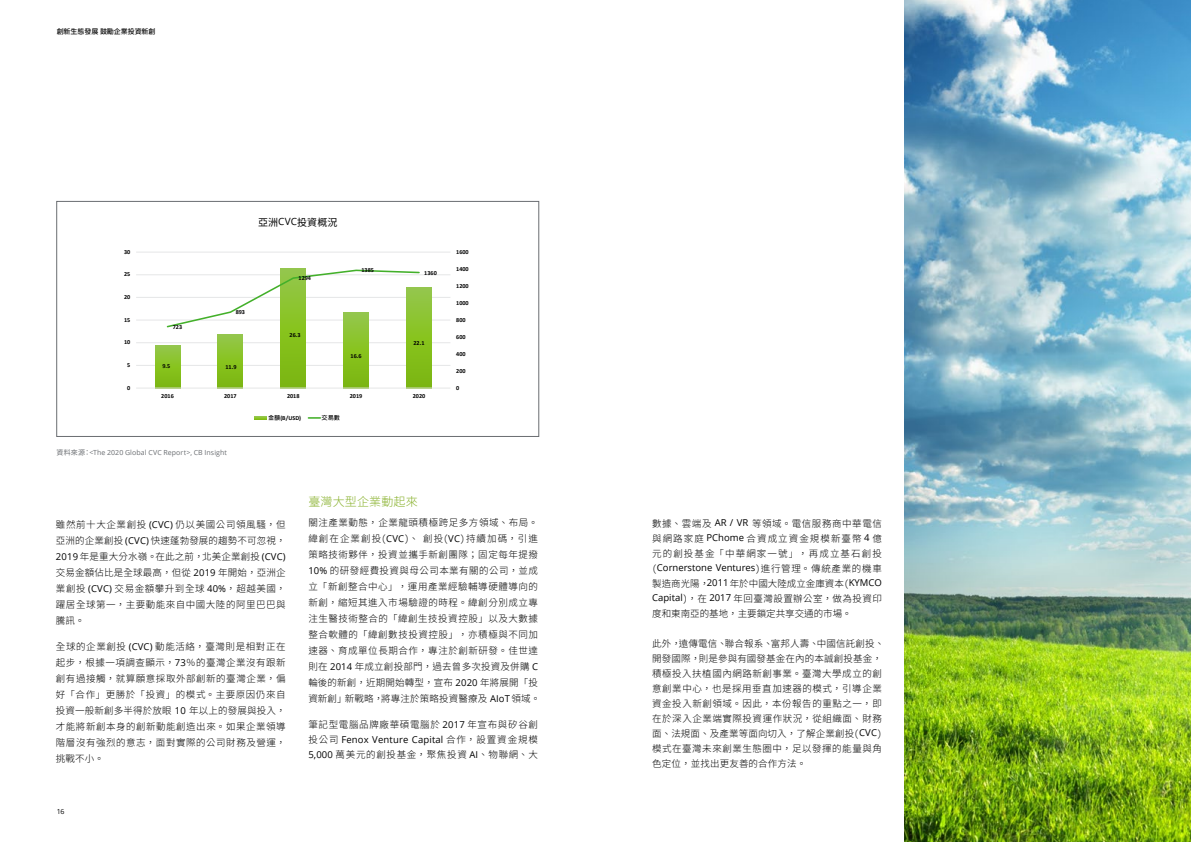
<style>
.page{position:relative;width:1191px;height:842px;background:#fff}
.page>*{position:absolute;margin:0;border:0;box-sizing:border-box;transform-origin:0 0}
.t1{font:300 12px "Noto Sans CJ Ktc";letter-spacing:.015em;color:#88b12c}
.t2{font:10px "Noto Sans CJ Ktc";letter-spacing:.01em;color:#000}
.t3{font:300 9.5px/16px "Noto Sans CJ Ktc";letter-spacing:.055em;color:#000;text-align:justify}
.t4{font:9.5px "Open Sans";color:#000}
.t5{font:700 7.4px "Microsoft Jheng Hei";color:#000}
.t6{font:7px "Open Sans";letter-spacing:.015em;color:#6a6d71}
.t7{font:500 7px "Noto Sans CJ Ktc";letter-spacing:-.01em;color:#000}
.t8{font:7px "Open Sans";color:#000}
.t9{font:700 6.2px "Calibri";color:#000}
.t10{font:700 6.2px "Microsoft Jheng Hei";color:#000}
.s1{font-family:"Open Sans"}
.s2{font-family:"Calibri"}
.s3{font-family:"Microsoft Jheng Hei"}
.s4{font-family:"Noto Sans CJ Ktc"}
.s5{font-family:"Open Sans";font-weight:400}
.s6{font-family:"Noto Sans CJ Ktc";font-weight:300}
</style>
<div class="page">
<img style="left:904px;top:0;width:287px;height:842px">
<hr style="left:136px;top:365px;width:314px;height:1px;background:#e5e6e7">
<hr style="left:136px;top:342px;width:314px;height:1px;background:#e5e6e7">
<hr style="left:136px;top:320px;width:314px;height:1px;background:#e5e6e7">
<hr style="left:136px;top:297px;width:314px;height:1px;background:#e5e6e7">
<hr style="left:136px;top:275px;width:314px;height:1px;background:#e5e6e7">
<hr style="left:136px;top:252px;width:314px;height:1px;background:#e5e6e7">
<div style="left:155px;top:345px;width:25px;height:43px;background:linear-gradient(to bottom,#95ca45,#7bb809)"></div>
<div style="left:218px;top:334px;width:25px;height:54px;background:linear-gradient(to bottom,#95ca45,#7bb80a)"></div>
<div style="left:281px;top:269px;width:25px;height:119px;background:#81bc18"></div>
<svg style="left:343px;top:328px;width:26px;height:60px;background:#85bf21"></svg>
<div style="left:406px;top:288px;width:25px;height:100px;background:linear-gradient(to bottom,#95ca44,#7bb80a)"></div>
<hr style="left:136px;top:388px;width:314px;height:1px;background:#e5e6e7">
<svg style="left:166px;top:269px;width:254px;height:59px"></svg>
<svg style="left:255px;top:416px;width:12px;height:4px"></svg>
<svg style="left:308px;top:417px;width:12px;height:2px"></svg>
<div style="left:57px;top:201px;width:482px;height:236px;border:1px solid #6a6d71"></div>
<p class="t7" style="left:57px;top:28px;width:100px">創新生態發展鼓勵企業投資新創</p>
<p class="t9" style="left:124px;top:247px;width:8px">30</p>
<p class="t9" style="left:124px;top:270px;width:8px">25</p>
<p class="t9" style="left:124px;top:293px;width:8px">20</p>
<p class="t9" style="left:124px;top:315px;width:8px">15</p>
<p class="t9" style="left:124px;top:338px;width:8px">10</p>
<p class="t9" style="left:127px;top:361px;width:5px">5</p>
<p class="t9" style="left:127px;top:383px;width:5px">0</p>
<p class="t2" style="left:258px;top:216px;width:81px">亞洲<span class="s1">CVC</span>投資概況</p>
<p class="t5" style="left:268px;top:224px;width:58px">亞洲<span class="s2">CVC</span>投資概況</p>
<p class="t9" style="left:173px;top:322px;width:11px">723</p>
<p class="t9" style="left:236px;top:308px;width:11px">893</p>
<p class="t9" style="left:162px;top:362px;width:9px">9.5</p>
<p class="t9" style="left:225px;top:362px;width:13px">11.9</p>
<p class="t9" style="left:298px;top:274px;width:14px">1294</p>
<p class="t9" style="left:290px;top:330px;width:13px">26.3</p>
<p class="t9" style="left:361px;top:266px;width:14px">1385</p>
<p class="t9" style="left:351px;top:352px;width:13px">16.6</p>
<p class="t9" style="left:424px;top:268px;width:14px">1360</p>
<p class="t9" style="left:413px;top:339px;width:13px">22.1</p>
<p class="t9" style="left:161px;top:391px;width:14px">2016</p>
<p class="t9" style="left:224px;top:391px;width:14px">2017</p>
<p class="t9" style="left:287px;top:391px;width:14px">2018</p>
<p class="t9" style="left:350px;top:391px;width:14px">2019</p>
<p class="t9" style="left:413px;top:391px;width:14px">2020</p>
<p class="t9" style="left:268px;top:414px;width:35px"><span class="s3">金額</span>(B/USD)</p>
<p class="t10" style="left:321px;top:414px;width:20px">交易數</p>
<p class="t6" style="left:57px;top:448px;width:172px"><span class="s4">資料來源：</span>&lt;The 2020 Global CVC Report&gt;, CB Insight</p>
<p class="t9" style="left:456px;top:247px;width:14px">1600</p>
<p class="t9" style="left:456px;top:264px;width:14px">1400</p>
<p class="t9" style="left:456px;top:281px;width:14px">1200</p>
<p class="t9" style="left:456px;top:298px;width:14px">1000</p>
<p class="t9" style="left:456px;top:315px;width:11px">800</p>
<p class="t9" style="left:456px;top:332px;width:11px">600</p>
<p class="t9" style="left:456px;top:349px;width:11px">400</p>
<p class="t9" style="left:456px;top:366px;width:11px">200</p>
<p class="t9" style="left:456px;top:383px;width:5px">0</p>
<p class="t3" style="left:56px;top:517px;width:231px">雖然前十大企業創投 <span class="s5">(CVC)</span> 仍以美國公司領風騷，但亞洲的企業創投 <span class="s5">(CVC)</span> 快速蓬勃發展的趨勢不可忽視，<span class="s5">2019</span> 年是重大分水嶺。在此之前，北美企業創投 <span class="s5">(CVC)</span>交易金額佔比是全球最高，但從 <span class="s5">2019</span> 年開始，亞洲企業創投 <span class="s5">(CVC)</span> 交易金額攀升到全球 <span class="s5">40%</span>，超越美國，躍居全球第一，主要動能來自中國大陸的阿里巴巴與騰訊。</p>
<p class="t3" style="left:56px;top:639px;width:231px">全球的企業創投 <span class="s5">(CVC)</span> 動能活絡，臺灣則是相對正在起步，根據一項調查顯示，<span class="s5">73</span>％的臺灣企業沒有跟新創有過接觸，就算願意採取外部創新的臺灣企業，偏好「合作」更勝於「投資」的模式。主要原因仍來自投資一般新創多半得於放眼 <span class="s5">10</span> 年以上的發展與投入，才能將新創本身的創新動能創造出來。如果企業領導階層沒有強烈的意志，面對實際的公司財務及營運，挑戰不小。</p>
<p class="t8" style="left:57px;top:807px;width:9px">16</p>
<p class="t1" style="left:308px;top:495px;width:111px">臺灣大型企業動起來</p>
<p class="t3" style="left:308px;top:515px;width:233px;text-align:left">關注產業動態，企業龍頭積極跨足多方領域、布局。緯創在企業創投(<span class="s5">CVC</span>)、創投(<span class="s5">VC</span>)持續加碼，引進策略技術夥伴，投資並攜手新創團隊；固定每年提撥<br><span class="s5">10%</span> 的研發經費投資與母公司本業有關的公司，並成立「新創整合中心」，運用產業經驗輔導硬體導向的新創，縮短其進入市場驗證的時程。緯創分別成立專注生醫技術整合的「緯創生技投資控股」以及大數據整合軟體的「緯創數技投資控股」，亦積極與不同加速器、育成單位長期合作，專注於創新研發。佳世達則在 <span class="s5">2014</span> 年成立創投部門，過去曾多次投資及併購 <span class="s5">C</span>輪後的新創，近期開始轉型，宣布 <span class="s5">2020</span> 年將展開「投資新創」新戰略，將專注於策略投資醫療及 <span class="s5">AIoT</span>領域。</p>
<p class="t3" style="left:308px;top:717px;width:231px">筆記型電腦品牌廠華碩電腦於 <span class="s5">2017</span> 年宣布與矽谷創</p>
<p class="t4" style="left:308px;top:733px;width:231px"><span class="s6">投公司</span> Fenox Venture Capital <span class="s6">合作，設置資金規模</span></p>
<p class="t3" style="left:308px;top:747px;width:231px"><span class="s5">5,000</span> 萬美元的創投基金，聚焦投資 <span class="s5">AI</span>、物聯網、大</p>
<p class="t3" style="left:652px;top:516px;width:231px;line-height:15px">數據、雲端及 <span class="s5">AR / VR</span> 等領域。電信服務商中華電信與網路家庭 <span class="s5">PChome</span> 合資成立資金規模新臺幣 <span class="s5">4</span> 億元的創投基金「中華網家一號」，再成立基石創投</p>
<p class="t4" style="left:652px;top:561px;width:231px"><span class="s6">(</span>Cornerstone Ventures<span class="s6">)進行管理。傳統產業的機車</span></p>
<p class="t3" style="left:652px;top:576px;width:231px;line-height:15px">製造商光陽，<span class="s5">2011</span>年於中國大陸成立金庫資本(<span class="s5">KYMCO Capital</span>)，在 <span class="s5">2017</span> 年回臺灣設置辦公室，做為投資印度和東南亞的基地，主要鎖定共享交通的市場。</p>
<p class="t3" style="left:652px;top:636px;width:233px;line-height:15px;text-align:left">此外，遠傳電信、聯合報系、富邦人壽、中國信託創投、開發國際，則是參與有國發基金在內的本誠創投基金，積極投入扶植國內網路新創事業。臺灣大學成立的創意創業中心，也是採用垂直加速器的模式，引導企業資金投入新創領域。因此，本份報告的重點之一，即在於深入企業端實際投資運作狀況，從組織面、財務面、法規面、及產業等面向切入，了解企業創投(<span class="s5">CVC</span>)模式在臺灣未來創業生態圈中，足以發揮的能量與角色定位，並找出更友善的合作方法。</p>
</div>
